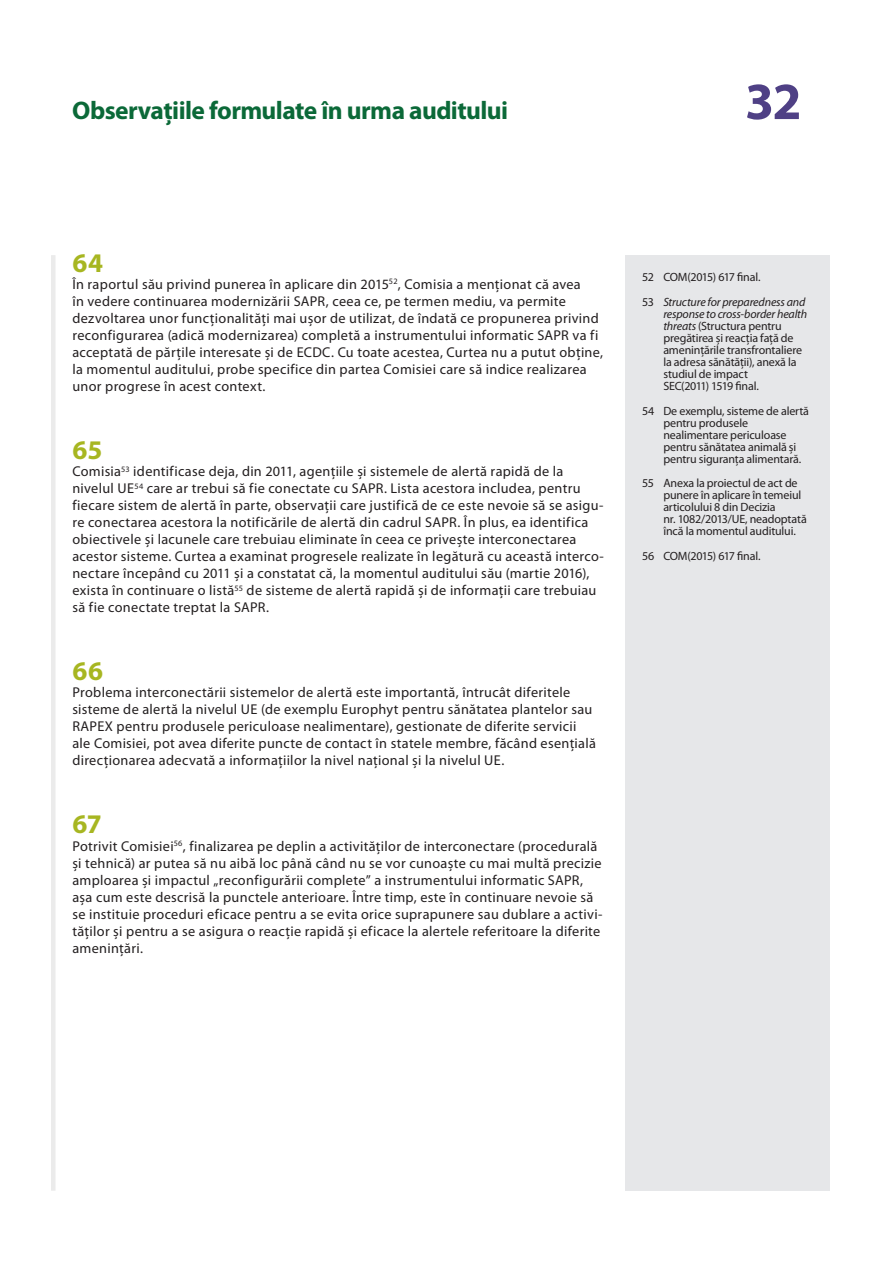
<style>
.page{position:relative;width:893px;height:1263px;background:#fff}
.page>*{position:absolute;margin:0;border:0;box-sizing:border-box;transform-origin:0 0}
.t1{font:700 52.5px "Myriad Pro";color:#4f4085}
.E_05_-_CHAP__1__TEXT{font:700 27px "Myriad Pro";letter-spacing:.015em;color:#a7b621}
.t2{font:700 25.5px "Myriad Pro";letter-spacing:-.025em;color:#0b6938}
.E_05_-_CHAP__1__TEXT-2{font:14.25px/17px "Myriad Pro";letter-spacing:.02em;color:#231f20}
.E_08_-_CHAP__FOOTNOT{font:12px/12px "Myriad Pro";letter-spacing:-.015em;color:#231f20}
.E_08_-_CHAP__FOOTNOT-2{font:12px "Myriad Pro";letter-spacing:-.04em;color:#231f20}
.s1{font-style:italic}
</style>
<div class="page">
<div style="left:51px;top:255px;width:5px;height:936px;background:#ebebeb"></div>
<div style="left:625px;top:255px;width:204px;height:936px;background:#e6e7e9"></div>
<h3 class="t2" style="left:72px;top:96px;width:437px">Observațiile formulate în urma auditului</h3>
<h1 class="t1" style="left:745px;top:72px;width:58px">32</h1>
<p class="E_05_-_CHAP__1__TEXT" style="left:72px;top:248px;width:32px">64</p>
<p class="E_05_-_CHAP__1__TEXT-2" style="left:72px;top:276px;width:532px">În raportul său privind punerea în aplicare din 2015<sup>52</sup>, Comisia a menționat că avea<br>în vedere continuarea modernizării SAPR, ceea ce, pe termen mediu, va permite dezvoltarea unor funcționalități mai ușor de utilizat, de îndată ce propunerea privind reconfigurarea (adică modernizarea) completă a instrumentului informatic SAPR va fi acceptată de părțile interesate și de ECDC. Cu toate acestea, Curtea nu a putut obține, la momentul auditului, probe specifice din partea Comisiei care să indice realizarea unor progrese în acest context.</p>
<p class="E_05_-_CHAP__1__TEXT" style="left:72px;top:435px;width:32px">65</p>
<p class="E_05_-_CHAP__1__TEXT-2" style="left:72px;top:463px;width:533px">Comisia<sup>53</sup> identificase deja, din 2011, agențiile și sistemele de alertă rapidă de la nivelul UE<sup>54</sup> care ar trebui să fie conectate cu SAPR. Lista acestora includea, pentru fiecare sistem de alertă în parte, observații care justifică de ce este nevoie să se asigu&shy;re conectarea acestora la notificările de alertă din cadrul SAPR. În plus, ea identifica obiectivele și lacunele care trebuiau eliminate în ceea ce privește interconectarea acestor sisteme. Curtea a examinat progresele realizate în legătură cu această interco&shy;nectare începând cu 2011 și a constatat că, la momentul auditului său (martie 2016), exista în continuare o listă<sup>55</sup> de sisteme de alertă rapidă și de informații care trebuiau să fie conectate treptat la SAPR.</p>
<p class="E_05_-_CHAP__1__TEXT" style="left:72px;top:656px;width:32px">66</p>
<p class="E_05_-_CHAP__1__TEXT-2" style="left:72px;top:684px;width:525px">Problema interconectării sistemelor de alertă este importantă, întrucât diferitele sisteme de alertă la nivelul UE (de exemplu Europhyt pentru sănătatea plantelor sau RAPEX pentru produsele periculoase nealimentare), gestionate de diferite servicii ale Comisiei, pot avea diferite puncte de contact în statele membre, făcând esențială direcționarea adecvată a informațiilor la nivel național și la nivelul UE.</p>
<p class="E_05_-_CHAP__1__TEXT" style="left:72px;top:809px;width:31px">67</p>
<p class="E_05_-_CHAP__1__TEXT-2" style="left:72px;top:837px;width:532px">Potrivit Comisiei<sup>56</sup>, finalizarea pe deplin a activităților de interconectare (procedurală și tehnică) ar putea să nu aibă loc până când nu se vor cunoaște cu mai multă precizie amploarea și impactul „reconfigurării complete” a instrumentului informatic SAPR, așa cum este descrisă la punctele anterioare. Între timp, este în continuare nevoie să se instituie proceduri eficace pentru a se evita orice suprapunere sau dublare a activi&shy;tăților și pentru a se asigura o reacție rapidă și eficace la alertele referitoare la diferite amenințări.</p>
<p class="E_08_-_CHAP__FOOTNOT-2" style="left:642px;top:271px;width:120px">52 COM(2015) 617 final.</p>
<p class="E_08_-_CHAP__FOOTNOT" style="left:663px;top:296px;width:145px;text-indent:-21px">53 <span class="s1">Structure for preparedness and response to cross-border health threats</span> (Structura pentru pregătirea și reacția față de amenințările transfrontaliere la adresa sănătății), anexă la studiul de impact<br>SEC(2011) 1519 final.</p>
<p class="E_08_-_CHAP__FOOTNOT" style="left:663px;top:405px;width:147px;text-indent:-21px">54 De exemplu, sisteme de alertă pentru produsele nealimentare periculoase pentru sănătatea animală și pentru siguranța alimentară.</p>
<p class="E_08_-_CHAP__FOOTNOT" style="left:663px;top:478px;width:145px;text-indent:-21px">55 Anexa la proiectul de act de punere în aplicare în temeiul articolului 8 din Decizia<br>nr. 1082/2013/UE, neadoptată încă la momentul auditului.</p>
<p class="E_08_-_CHAP__FOOTNOT" style="left:642px;top:550px;width:120px">56 COM(2015) 617 final.</p>
</div>
